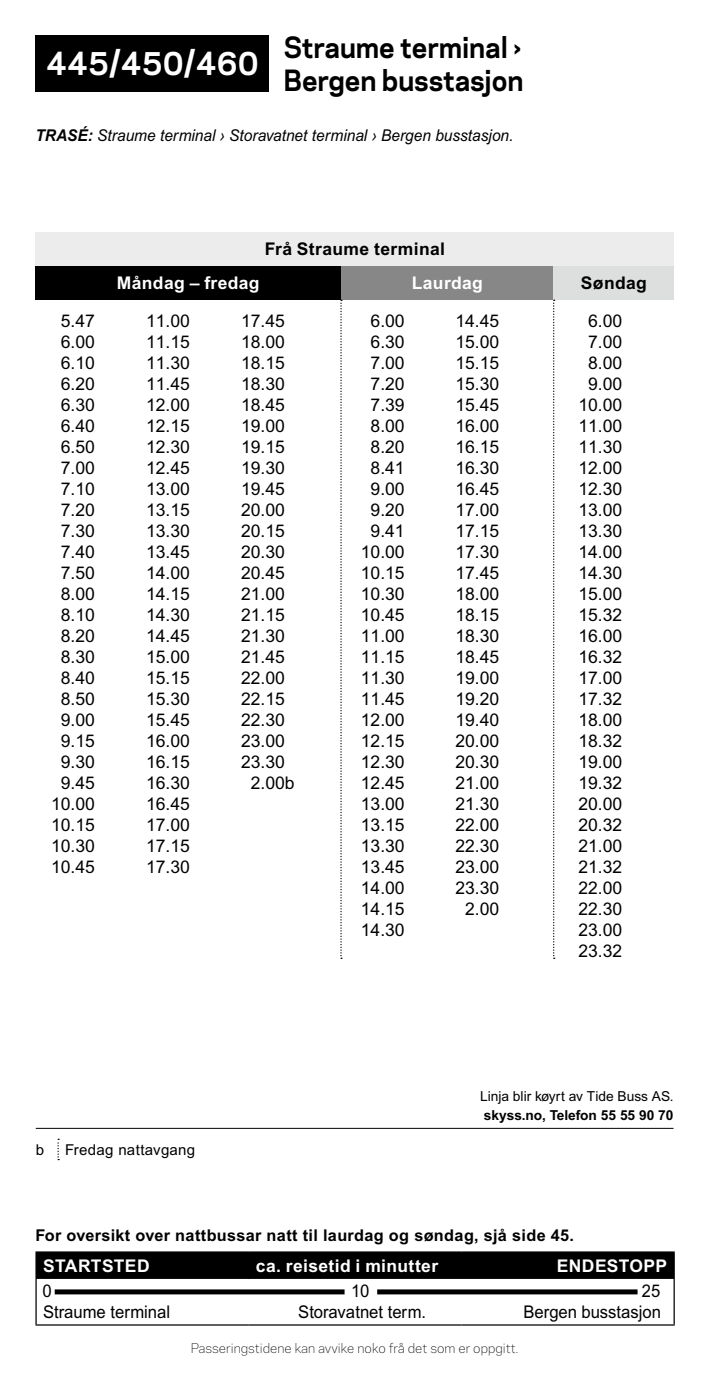
<style>
.page{position:relative;width:709px;height:1382px;background:#fff}
.page>*{position:absolute;margin:0;border:0;box-sizing:border-box;transform-origin:0 0}
.Linjenummer{font:700 30px "Galaxie Polaris";color:#fff}
.Linjenavn_tittel{font:700 27.5px/33px "Galaxie Polaris";letter-spacing:-.005em;color:#000;scale:.95 1}
.t1{font:17.5px/21px "Arial MT Pro";color:#000;text-align:center}
.t2{font:700 17.5px "Arial MT Pro";letter-spacing:.02em;color:#fff}
.t3{font:17.5px "Arial MT Pro";color:#000;scale:.95 1}
.t4{font:700 17.5px "Arial MT Pro";letter-spacing:.02em;color:#000}
.t5{font:italic 16.25px "Arial MT Pro";color:#000;scale:.95 1}
.t6{font:700 16.25px "Arial MT Pro";letter-spacing:.02em;color:#000}
.t7{font:15px "Arial MT Pro";letter-spacing:.02em;color:#000}
.t8{font:13.75px/18.8px "Arial MT Pro";color:#000}
.t9{font:300 12.5px "Galaxie Polaris";color:#000}
.s1{font-weight:700}
</style>
<div class="page">
<hr style="left:36px;top:1128px;width:637px;height:1px;background:#000">
<svg style="left:57px;top:1139px;width:2px;height:21px"></svg>
<div style="left:35px;top:232px;width:639px;height:34px;background:#ececec"></div>
<div style="left:35px;top:266px;width:306px;height:34px;background:#000"></div>
<div style="left:341px;top:266px;width:212px;height:34px;background:#868786"></div>
<div style="left:553px;top:266px;width:121px;height:34px;background:#dddede"></div>
<svg style="left:340px;top:300px;width:2px;height:659px"></svg>
<svg style="left:553px;top:300px;width:1px;height:659px"></svg>
<hr style="left:35px;top:1324px;width:214px;height:2px;background:#000">
<hr style="left:249px;top:1324px;width:212px;height:2px;background:#000">
<hr style="left:461px;top:1324px;width:213px;height:2px;background:#000">
<hr style="left:35px;top:1251px;width:214px;height:2px;background:#000">
<hr style="left:35px;top:1253px;width:2px;height:26px;background:#000">
<hr style="left:249px;top:1251px;width:212px;height:2px;background:#000">
<hr style="left:461px;top:1251px;width:213px;height:2px;background:#000">
<hr style="left:35px;top:1279px;width:2px;height:45px;background:#000">
<hr style="left:673px;top:1279px;width:1px;height:45px;background:#000">
<div style="left:36px;top:1253px;width:638px;height:26px;background:#000"></div>
<div style="left:55px;top:1289px;width:289px;height:5px;background:#000"></div>
<div style="left:377px;top:1289px;width:260px;height:5px;background:#000"></div>
<div style="left:35px;top:35px;width:234px;height:57px;background:#000"></div>
<p class="Linjenummer" style="left:46px;top:41px;width:214px">445/450/460</p>
<p class="Linjenavn_tittel" style="left:283px;top:29px;width:254px">Straume terminal ›<br>Bergen busstasjon</p>
<p class="t5" style="left:35px;top:126px;width:504px"><span class="s1">TRASÉ:</span> Straume terminal › Storavatnet terminal › Bergen busstasjon.</p>
<p class="t4" style="left:265px;top:239px;width:182px">Frå Straume terminal</p>
<p class="t2" style="left:117px;top:273px;width:144px">Måndag – fredag</p>
<p class="t2" style="left:412px;top:273px;width:73px">Laurdag</p>
<p class="t4" style="left:581px;top:273px;width:68px">Søndag</p>
<p class="t1" style="left:51px;top:312px;width:45px">5.47<br>6.00<br>6.10<br>6.20<br>6.30<br>6.40<br>6.50<br>7.00<br>7.10<br>7.20<br>7.30<br>7.40<br>7.50<br>8.00<br>8.10<br>8.20<br>8.30<br>8.40<br>8.50<br>9.00<br>9.15<br>9.30<br>9.45<br>10.00<br>10.15<br>10.30<br>10.45</p>
<p class="t1" style="left:146px;top:312px;width:45px;text-align:justify">11.00<br>11.15<br>11.30<br>11.45<br>12.00<br>12.15<br>12.30<br>12.45<br>13.00<br>13.15<br>13.30<br>13.45<br>14.00<br>14.15<br>14.30<br>14.45<br>15.00<br>15.15<br>15.30<br>15.45<br>16.00<br>16.15<br>16.30<br>16.45<br>17.00<br>17.15<br>17.30</p>
<p class="t1" style="left:241px;top:312px;width:55px">17.45<br>18.00<br>18.15<br>18.30<br>18.45<br>19.00<br>19.15<br>19.30<br>19.45<br>20.00<br>20.15<br>20.30<br>20.45<br>21.00<br>21.15<br>21.30<br>21.45<br>22.00<br>22.15<br>22.30<br>23.00<br>23.30<br>2.00b</p>
<p class="t1" style="left:361px;top:312px;width:45px">6.00<br>6.30<br>7.00<br>7.20<br>7.39<br>8.00<br>8.20<br>8.41<br>9.00<br>9.20<br>9.41<br>10.00<br>10.15<br>10.30<br>10.45<br>11.00<br>11.15<br>11.30<br>11.45<br>12.00<br>12.15<br>12.30<br>12.45<br>13.00<br>13.15<br>13.30<br>13.45<br>14.00<br>14.15<br>14.30</p>
<p class="t1" style="left:455px;top:312px;width:45px">14.45<br>15.00<br>15.15<br>15.30<br>15.45<br>16.00<br>16.15<br>16.30<br>16.45<br>17.00<br>17.15<br>17.30<br>17.45<br>18.00<br>18.15<br>18.30<br>18.45<br>19.00<br>19.20<br>19.40<br>20.00<br>20.30<br>21.00<br>21.30<br>22.00<br>22.30<br>23.00<br>23.30<br>2.00</p>
<p class="t1" style="left:578px;top:312px;width:45px">6.00<br>7.00<br>8.00<br>9.00<br>10.00<br>11.00<br>11.30<br>12.00<br>12.30<br>13.00<br>13.30<br>14.00<br>14.30<br>15.00<br>15.32<br>16.00<br>16.32<br>17.00<br>17.32<br>18.00<br>18.32<br>19.00<br>19.32<br>20.00<br>20.32<br>21.00<br>21.32<br>22.00<br>22.30<br>23.00<br>23.32</p>
<p class="t7" style="left:36px;top:1141px;width:10px">b</p>
<p class="t7" style="left:65px;top:1141px;width:131px">Fredag nattavgang</p>
<p class="t8" style="left:480px;top:1088px;width:195px">Linja blir køyrt av Tide Buss AS. <span class="s1">skyss.no, Telefon 55 55 90 70</span></p>
<p class="t6" style="left:35px;top:1226px;width:540px">For oversikt over nattbussar natt til laurdag og søndag, sjå side 45.</p>
<p class="t2" style="left:43px;top:1255px;width:108px">STARTSTED</p>
<p class="t2" style="left:256px;top:1255px;width:184px">ca. reisetid i minutter</p>
<p class="t2" style="left:557px;top:1255px;width:112px">ENDESTOPP</p>
<p class="t3" style="left:43px;top:1302px;width:135px">Straume terminal</p>
<p class="t3" style="left:298px;top:1302px;width:136px">Storavatnet term.</p>
<p class="t3" style="left:523px;top:1302px;width:146px">Bergen busstasjon</p>
<p class="t3" style="left:43px;top:1281px;width:11px">0</p>
<p class="t3" style="left:351px;top:1281px;width:21px">10</p>
<p class="t3" style="left:642px;top:1281px;width:21px">25</p>
<p class="t9" style="left:191px;top:1339px;width:329px">Passeringstidene kan avvike noko frå det som er oppgitt.</p>
</div>
